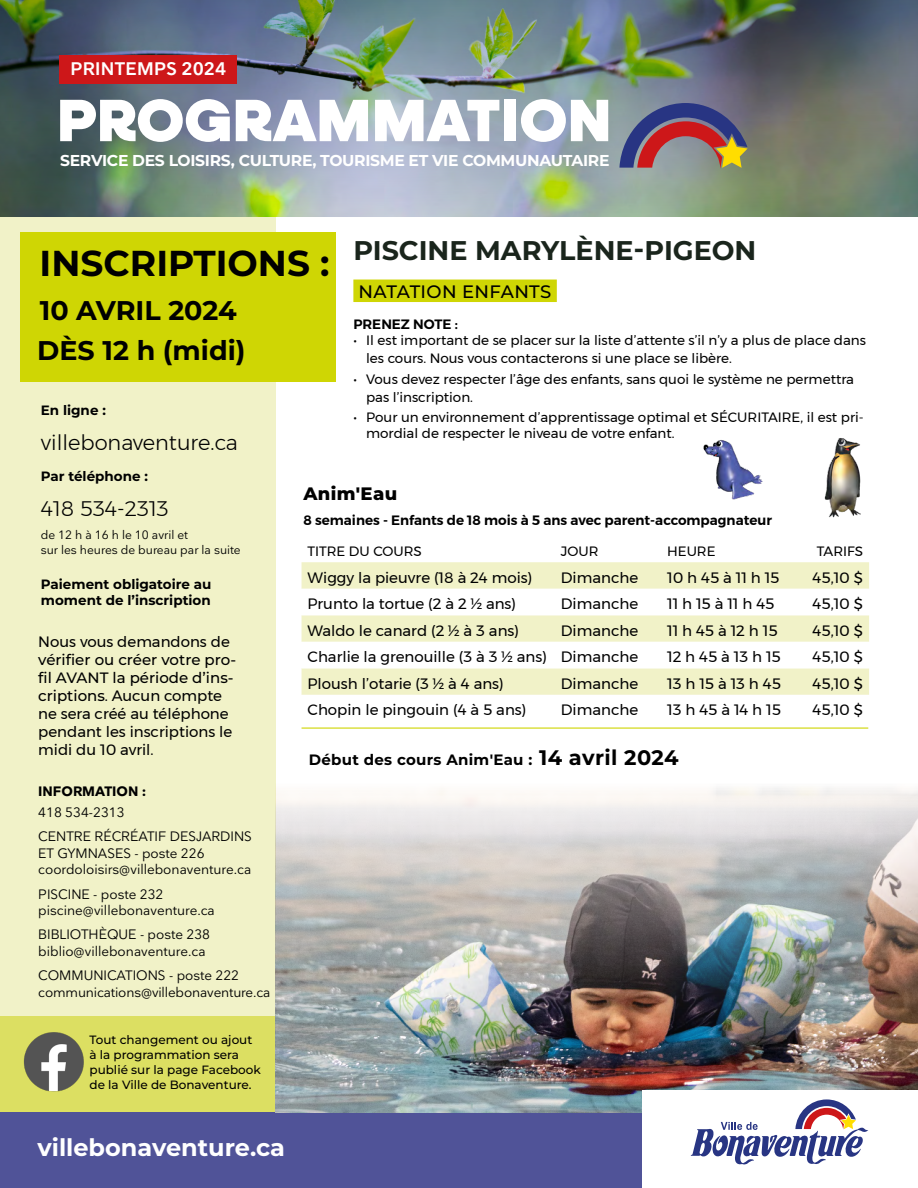
<style>
.page{position:relative;width:918px;height:1188px;background:#fff}
.page>*{position:absolute;margin:0;border:0;box-sizing:border-box;transform-origin:0 0}
.t1{font:900 60px "Neulis Alt";color:#fff}
.t2{font:700 36px "Montserrat";color:#000}
.t3{font:700 27px/41px "Montserrat";color:#000}
.t4{font:700 27px "Montserrat";color:#1a251c}
.t5{font:700 24px "Montserrat";color:#fff}
.t6{font:300 21px "Montserrat";color:#000}
.t7{font:500 18px "Montserrat";letter-spacing:.02em;color:#000}
.t8{font:600 18px "Nationale";letter-spacing:.015em;color:#fff}
.t9{font:800 18px "Montserrat";letter-spacing:.02em;color:#000}
.t10{font:700 15.75px "Montserrat";letter-spacing:-.02em;color:#fff}
.t11{font:15px/18px "Montserrat";color:#000}
.t12{font:700 15px "Montserrat";letter-spacing:.02em;color:#000}
.t13{font:13.5px/18px "Montserrat";color:#000}
.t14{font:13.5px/16.2px "Nationale";color:#000}
.t15{font:600 13.5px "Montserrat";color:#000}
.t16{font:700 13.5px/16.2px "Montserrat";color:#000}
.t17{font:700 13.5px "Nationale";color:#000}
.t18{font:500 12px/15px "Montserrat";color:#000}
.t19{font:12px/14.4px "Nationale";color:#000}
.s1{font-weight:500}
.s2{font-size:21px}
</style>
<div class="page">
<div style="left:0;top:196px;width:276px;height:992px;background:#f1f2c8"></div>
<img style="left:0;top:0;width:918px;height:217px">
<div style="left:0;top:1016px;width:276px;height:100px;background:#dcdf62"></div>
<div style="left:59px;top:55px;width:178px;height:29px;background:#cd1719"></div>
<svg style="left:619px;top:103px;width:129px;height:66px;background:#816672"></svg>
<img style="left:23px;top:1032px;width:61px;height:60px">
<div style="left:0;top:1113px;width:642px;height:75px;background:#505398"></div>
<div style="left:20px;top:232px;width:315px;height:150px;background:#cfd604"></div>
<div style="left:353px;top:280px;width:204px;height:22px;background:#cfd604"></div>
<svg style="left:302px;top:562px;width:567px;height:27px;background:#f1f2c9"></svg>
<svg style="left:302px;top:615px;width:567px;height:80px;fill:#f1f2c8"></svg>
<hr style="left:302px;top:728px;width:566px;height:1px;background:#cfd604">
<img style="left:703px;top:440px;width:60px;height:60px">
<img style="left:276px;top:788px;width:642px;height:325px">
<div style="left:642px;top:1090px;width:276px;height:98px;background:#fff"></div>
<svg style="left:691px;top:1099px;width:177px;height:66px"></svg>
<img style="left:824px;top:438px;width:37px;height:80px">
<p class="t8" style="left:70px;top:58px;width:157px">PRINTEMPS 2024</p>
<h1 class="t1" style="left:57px;top:84px;width:557px">PROGRAMMATION</h1>
<p class="t10" style="left:60px;top:149px;width:551px">SERVICE DES LOISIRS, CULTURE, TOURISME ET VIE COMMUNAUTAIRE</p>
<h3 class="t4" style="left:353px;top:231px;width:405px">PISCINE MARYLÈNE-PIGEON</h3>
<p class="t7" style="left:359px;top:280px;width:194px">NATATION ENFANTS</p>
<p class="t15" style="left:353px;top:314px;width:106px">PRENEZ NOTE :</p>
<p class="t13" style="left:366px;top:331px;width:501px;text-indent:-13px">• Il est important de se placer sur la liste d’attente s’il n’y a plus de place dans les cours. Nous vous contacterons si une place se libère.</p>
<p class="t13" style="left:366px;top:370px;width:489px;text-indent:-13px">• Vous devez respecter l’âge des enfants, sans quoi le système ne permettra pas l’inscription.</p>
<p class="t13" style="left:366px;top:409px;width:499px;line-height:16.2px;text-indent:-13px">• Pour un environnement d’apprentissage optimal et SÉCURITAIRE, il est pri&shy;mordial de respecter le niveau de votre enfant.</p>
<h2 class="t2" style="left:40px;top:238px;width:291px">INSCRIPTIONS :</h2>
<h3 class="t3" style="left:37px;top:288px;width:210px">10 AVRIL 2024<br>DÈS 12 h (midi)</h3>
<p class="t16" style="left:41px;top:401px;width:67px">En ligne :</p>
<h3 class="t6" style="left:41px;top:427px;width:199px">villebonaventure.ca</h3>
<p class="t16" style="left:41px;top:467px;width:109px">Par téléphone :</p>
<h3 class="t6" style="left:41px;top:493px;width:129px">418 534-2313</h3>
<p class="t19" style="left:41px;top:528px;width:201px">de 12 h à 16 h le 10 avril et<br>sur les heures de bureau par la suite</p>
<p class="t16" style="left:41px;top:575px;width:172px">Paiement obligatoire au moment de l’inscription</p>
<p class="t11" style="left:38px;top:633px;width:193px">Nous vous demandons de</p>
<p class="t11" style="left:38px;top:651px;width:199px"><span class="s1">vérifier ou créer votre pro&shy;fil AVANT la période d’ins&shy;criptions</span>. Aucun compte ne sera créé au téléphone pendant les inscriptions le midi du 10 avril.</p>
<p class="t17" style="left:38px;top:783px;width:110px">INFORMATION :</p>
<p class="t14" style="left:38px;top:799px;width:215px;line-height:24.8px">418 534-2313<br>CENTRE RÉCRÉATIF DESJARDINS</p>
<p class="t14" style="left:38px;top:845px;width:215px">ET GYMNASES - poste 226 coordoloisirs@villebonaventure.ca</p>
<p class="t14" style="left:38px;top:885px;width:178px">PISCINE - poste 232 piscine@villebonaventure.ca</p>
<p class="t14" style="left:38px;top:926px;width:173px">BIBLIOTHÈQUE - poste 238 biblio@villebonaventure.ca</p>
<p class="t14" style="left:38px;top:967px;width:234px">COMMUNICATIONS - poste 222 communications@villebonaventure.ca</p>
<p class="t18" style="left:90px;top:1032px;width:173px">Tout changement ou ajout à la programmation sera publié sur la page Facebook de la Ville de Bonaventure.</p>
<p class="t9" style="left:303px;top:481px;width:95px">Anim'Eau</p>
<p class="t15" style="left:303px;top:510px;width:470px">8 semaines - Enfants de 18 mois à 5 ans avec parent-accompagnateur</p>
<p class="t13" style="left:308px;top:542px;width:116px">TITRE DU COURS</p>
<p class="t13" style="left:561px;top:542px;width:39px">JOUR</p>
<p class="t13" style="left:667px;top:542px;width:50px">HEURE</p>
<p class="t13" style="left:817px;top:542px;width:48px">TARIFS</p>
<p class="t11" style="left:308px;top:568px;width:226px">Wiggy la pieuvre (18 à 24 mois)</p>
<p class="t11" style="left:561px;top:568px;width:79px">Dimanche</p>
<p class="t11" style="left:667px;top:568px;width:114px">10 h 45 à 11 h 15</p>
<p class="t11" style="left:813px;top:568px;width:52px">45,10 $</p>
<p class="t11" style="left:308px;top:595px;width:210px">Prunto la tortue (2 à 2 ½ ans)</p>
<p class="t11" style="left:561px;top:595px;width:79px">Dimanche</p>
<p class="t11" style="left:667px;top:595px;width:109px">11 h 15 à 11 h 45</p>
<p class="t11" style="left:813px;top:595px;width:52px">45,10 $</p>
<p class="t11" style="left:308px;top:621px;width:213px">Waldo le canard (2 ½ à 3 ans)</p>
<p class="t11" style="left:561px;top:621px;width:79px">Dimanche</p>
<p class="t11" style="left:667px;top:621px;width:112px">11 h 45 à 12 h 15</p>
<p class="t11" style="left:813px;top:621px;width:52px">45,10 $</p>
<p class="t11" style="left:308px;top:648px;width:332px">Charlie la grenouille (3 à 3 ½ ans) Dimanche</p>
<p class="t11" style="left:667px;top:648px;width:115px">12 h 45 à 13 h 15</p>
<p class="t11" style="left:813px;top:648px;width:52px">45,10 $</p>
<p class="t11" style="left:308px;top:674px;width:198px">Ploush l’otarie (3 ½ à 4 ans)</p>
<p class="t11" style="left:561px;top:674px;width:79px">Dimanche</p>
<p class="t11" style="left:667px;top:674px;width:115px">13 h 15 à 13 h 45</p>
<p class="t11" style="left:813px;top:674px;width:52px">45,10 $</p>
<p class="t11" style="left:308px;top:701px;width:220px">Chopin le pingouin (4 à 5 ans)</p>
<p class="t11" style="left:561px;top:701px;width:79px">Dimanche</p>
<p class="t11" style="left:667px;top:701px;width:115px">13 h 45 à 14 h 15</p>
<p class="t11" style="left:813px;top:701px;width:52px">45,10 $</p>
<p class="t12" style="left:309px;top:749px;width:371px">Début des cours Anim'Eau : <span class="s2">14 avril 2024</span></p>
<h3 class="t5" style="left:37px;top:1131px;width:249px">villebonaventure.ca</h3>
</div>
